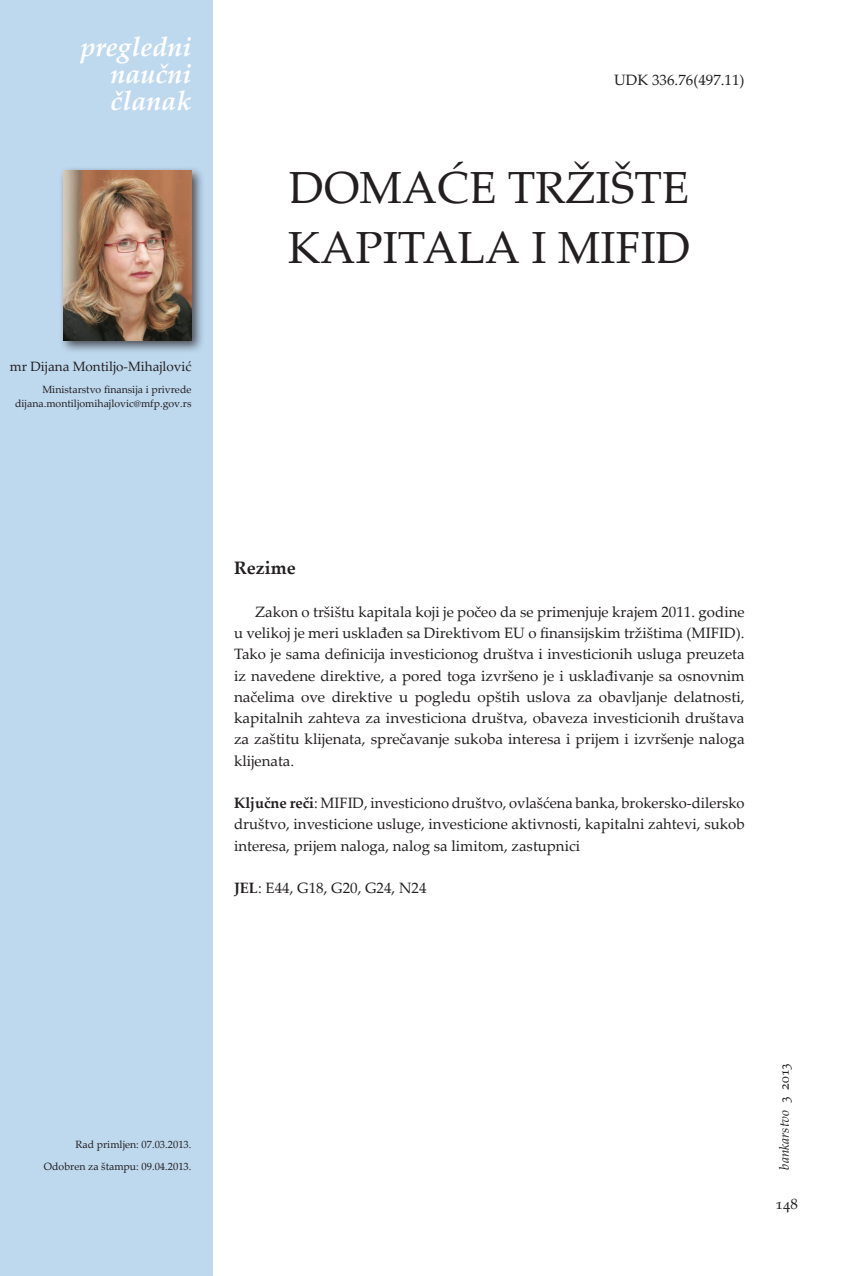
<style>
.page{position:relative;width:851px;height:1276px;background:#fff}
.page>*{position:absolute;margin:0;border:0;box-sizing:border-box;transform-origin:0 0}
.t1{font:45px/60px "Palatino Linotype";color:#231f20}
.t2{font:italic 700 27px/27px "Palatino Linotype";color:#fff;text-align:justify}
.t3{font:700 18px "Palatino Linotype";color:#231f20}
.t4{font:15px/21.3px "Palatino Linotype";color:#231f20;text-align:justify}
.t5{font:13.5px "Palatino Linotype";color:#231f20}
.t6{font:italic 13.5px "Palatino Linotype";color:#231f20}
.t7{font:10.5px/21.3px "Palatino Linotype";color:#231f20;text-align:right}
.s1{font-weight:700}
.s2{font-style:normal}
</style>
<div class="page">
<div style="left:0;top:0;width:213px;height:1276px;background:#bed8ee"></div>
<div style="left:59px;top:166px;width:146px;height:188px;background:#231f20;opacity:.75"></div>
<img style="left:64px;top:170px;width:127px;height:171px">
<h2 class="t2" style="left:110px;top:32px;width:83px;text-indent:-30px">pregledni naučni članak</h2>
<p class="t5" style="left:10px;top:357px;width:183px">mr Dijana Montiljo-Mihajlović</p>
<p class="t7" style="left:15px;top:383px;width:178px;line-height:13.5px">Ministarstvo finansija i privrede dijana.montiljomihajlovic@mfp.gov.rs</p>
<p class="t4" style="left:614px;top:69px;width:132px">UDK 336.76(497.11)</p>
<h1 class="t1" style="left:288px;top:156px;width:404px">DOMAĆE TRŽIŠTE<br>KAPITALA I MIFID</h1>
<p class="t3" style="left:234px;top:555px;width:63px">Rezime</p>
<p class="t4" style="left:234px;top:600px;width:512px;text-indent:21px">Zakon o tršištu kapitala koji je počeo da se primenjuje krajem 2011. godine u velikoj je meri usklađen sa Direktivom EU o finansijskim tržištima (MIFID).<br>Tako je sama definicija investicionog društva i investicionih usluga preuzeta iz navedene direktive, a pored toga izvršeno je i usklađivanje sa osnovnim načelima ove direktive u pogledu opštih uslova za obavlјanje delatnosti, kapitalnih zahteva za investiciona društva, obaveza investicionih društava za zaštitu klijenata, sprečavanje sukoba interesa i prijem i izvršenje naloga klijenata.</p>
<p class="t4" style="left:234px;top:792px;width:512px"><span class="s1">Klјučne reči</span>: MIFID, investiciono društvo, ovlašćena banka, brokersko-dilersko društvo, investicione usluge, investicione aktivnosti, kapitalni zahtevi, sukob interesa, prijem naloga, nalog sa limitom, zastupnici</p>
<p class="t4" style="left:234px;top:877px;width:194px"><span class="s1">JEL</span>: E44, G18, G20, G24, N24</p>
<p class="t7" style="left:44px;top:1133px;width:149px">Rad primljen: 07.03.2013.<br>Odobren za štampu: 09.04.2013.</p>
<p class="t6" style="left:774px;top:1169px;width:108px;rotate:-90deg">bankarstvo <span class="s2">3 2013</span></p>
<p class="t4" style="left:775px;top:1193px;width:24px">148</p>
</div>
